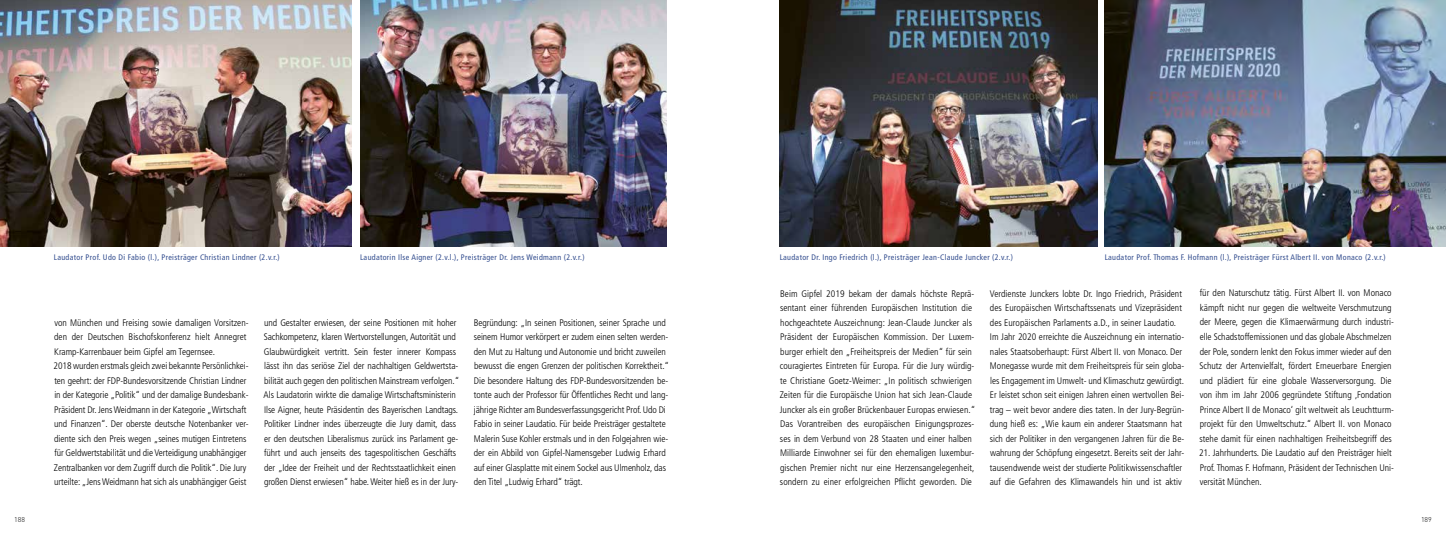
<style>
.page{position:relative;width:1446px;height:539px;background:#fff}
.page>*{position:absolute;margin:0;border:0;box-sizing:border-box;transform-origin:0 0}
.t1{font:300 condensed 9.5px/14.5px "Frutiger LT Std";color:#000}
.t2{font:condensed 8px "Frutiger LT Std";letter-spacing:.04em;color:#344e8f}
.t3{font:300 7px "DIN Pro";color:#000}
</style>
<div class="page">
<img style="left:0;top:0;width:351px;height:247px">
<img style="left:360px;top:0;width:306px;height:247px">
<img style="left:1105px;top:0;width:341px;height:247px">
<img style="left:780px;top:0;width:317px;height:247px">
<p class="t2" style="left:54px;top:252px;width:227px">Laudator Prof. Udo Di Fabio (l.), Preisträger Christian Lindner (2.v.r.)</p>
<p class="t2" style="left:360px;top:252px;width:226px">Laudatorin Ilse Aigner (2.v.l.), Preisträger Dr. Jens Weidmann (2.v.r.)</p>
<p class="t2" style="left:780px;top:252px;width:235px">Laudator Dr. Ingo Friedrich (l.), Preisträger Jean-Claude Juncker (2.v.r.)</p>
<p class="t2" style="left:1104px;top:252px;width:283px">Laudator Prof. Thomas F. Hofmann (l.), Preisträger Fürst Albert II. von Monaco (2.v.r.)</p>
<p class="t1" style="left:990px;top:286px;width:196px">Verdienste Junckers lobte Dr. Ingo Friedrich, Präsident des Europäischen Wirtschaftssenats und Vizepräsident des Europäischen Parlaments a.D., in seiner Laudatio.<br>Im Jahr 2020 erreichte die Auszeichnung ein internatio&shy;nales Staatsoberhaupt: Fürst Albert II. von Monaco. Der Monegasse wurde mit dem Freiheitspreis für sein globa&shy;les Engagement im Umwelt- und Klimaschutz gewürdigt.<br>Er leistet schon seit einigen Jahren einen wertvollen Bei&shy;trag – weit bevor andere dies taten. In der Jury-Begrün&shy;dung hieß es: „Wie kaum ein anderer Staatsmann hat sich der Politiker in den vergangenen Jahren für die Be&shy;wahrung der Schöpfung eingesetzt. Bereits seit der Jahr&shy;tausendwende weist der studierte Politikwissenschaftler auf die Gefahren des Klimawandels hin und ist aktiv</p>
<p class="t1" style="left:780px;top:286px;width:197px">Beim Gipfel 2019 bekam der damals höchste Reprä&shy;sentant einer führenden Europäischen Institution die hochgeachtete Auszeichnung: Jean-Claude Juncker als Präsident der Europäischen Kommission. Der Luxem&shy;burger erhielt den „Freiheitspreis der Medien“ für sein couragiertes Eintreten für Europa. Für die Jury würdig&shy;te Christiane Goetz-Weimer: „In politisch schwierigen Zeiten für die Europäische Union hat sich Jean-Claude Juncker als ein großer Brückenbauer Europas erwiesen.“ Das Vorantreiben des europäischen Einigungsprozes&shy;ses in dem Verbund von 28 Staaten und einer halben Milliarde Einwohner sei für den ehemaligen luxembur&shy;gischen Premier nicht nur eine Herzensangelegenheit, sondern zu einer erfolgreichen Pflicht geworden. Die</p>
<p class="t1" style="left:1199px;top:286px;width:196px">für den Naturschutz tätig. Fürst Albert II. von Monaco kämpft nicht nur gegen die weltweite Verschmutzung der Meere, gegen die Klimaerwärmung durch industri&shy;elle Schadstoffemissionen und das globale Abschmelzen der Pole, sondern lenkt den Fokus immer wieder auf den Schutz der Artenvielfalt, fördert Erneuerbare Energien und plädiert für eine globale Wasserversorgung. Die von ihm im Jahr 2006 gegründete Stiftung ,Fondation Prince Albert II de Monaco‘ gilt weltweit als Leuchtturm&shy;projekt für den Umweltschutz.“ Albert II. von Monaco stehe damit für einen nachhaltigen Freiheitsbegriff des</p>
<p class="t1" style="left:54px;top:315px;width:196px">von München und Freising sowie damaligen Vorsitzen&shy;den der Deutschen Bischofskonferenz hielt Annegret Kramp-Karrenbauer beim Gipfel am Tegernsee.<br>2018 wurden erstmals gleich zwei bekannte Persönlichkei&shy;ten geehrt: der FDP-Bundesvorsitzende Christian Lindner in der Kategorie „Politik“ und der damalige Bundesbank-Präsident Dr. Jens Weidmann in der Kategorie „Wirtschaft und Finanzen“. Der oberste deutsche Notenbanker ver&shy;diente sich den Preis wegen „seines mutigen Eintretens für Geldwertstabilität und die Verteidigung unabhängiger Zentralbanken vor dem Zugriff durch die Politik“. Die Jury urteilte: „Jens Weidmann hat sich als unabhängiger Geist</p>
<p class="t1" style="left:474px;top:315px;width:197px">Begründung: „In seinen Positionen, seiner Sprache und seinem Humor verkörpert er zudem einen selten werden&shy;den Mut zu Haltung und Autonomie und bricht zuweilen bewusst die engen Grenzen der politischen Korrektheit.“ Die besondere Haltung des FDP-Bundesvorsitzenden be&shy;tonte auch der Professor für Öffentliches Recht und lang&shy;jährige Richter am Bundesverfassungsgericht Prof. Udo Di Fabio in seiner Laudatio. Für beide Preisträger gestaltete Malerin Suse Kohler erstmals und in den Folgejahren wie&shy;der ein Abbild von Gipfel-Namensgeber Ludwig Erhard auf einer Glasplatte mit einem Sockel aus Ulmenholz, das den Titel „Ludwig Erhard“ trägt.</p>
<p class="t1" style="left:264px;top:315px;width:197px">und Gestalter erwiesen, der seine Positionen mit hoher Sachkompetenz, klaren Wertvorstellungen, Autorität und Glaubwürdigkeit vertritt. Sein fester innerer Kompass lässt ihn das seriöse Ziel der nachhaltigen Geldwertsta&shy;bilität auch gegen den politischen Mainstream verfolgen.“ Als Laudatorin wirkte die damalige Wirtschaftsministerin Ilse Aigner, heute Präsidentin des Bayerischen Landtags.<br>Politiker Lindner indes überzeugte die Jury damit, dass er den deutschen Liberalismus zurück ins Parlament ge&shy;führt und auch jenseits des tagespolitischen Geschäfts der „Idee der Freiheit und der Rechtsstaatlichkeit einen großen Dienst erwiesen“ habe. Weiter hieß es in der Jury-</p>
<p class="t1" style="left:1199px;top:445px;width:196px">21. Jahrhunderts. Die Laudatio auf den Preisträger hielt<br>Prof. Thomas F. Hofmann, Präsident der Technischen Uni&shy;versität München.</p>
<p class="t3" style="left:14px;top:514px;width:12px">188</p>
<p class="t3" style="left:1421px;top:514px;width:12px">189</p>
</div>
